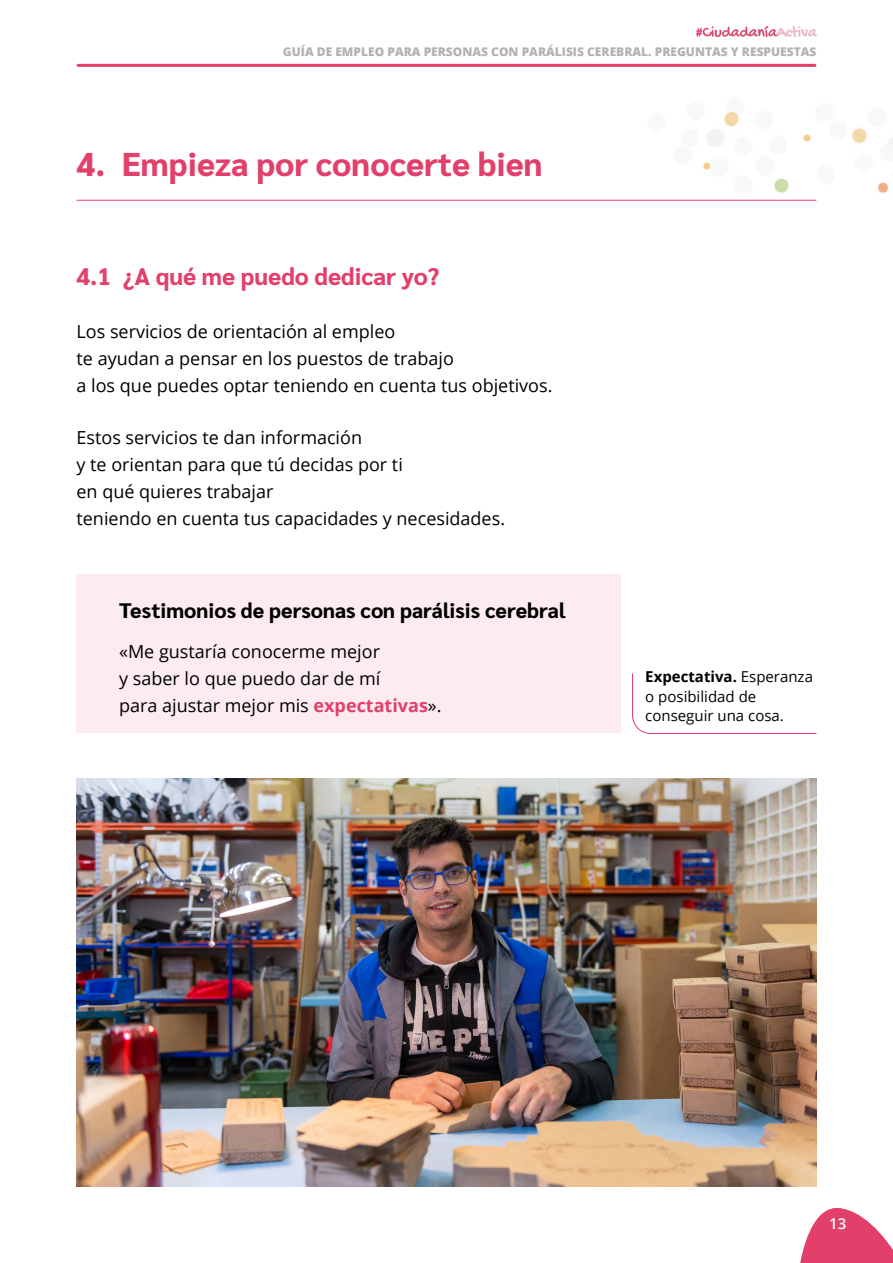
<style>
.page{position:relative;width:893px;height:1263px;background:#fff}
.page>*{position:absolute;margin:0;border:0;box-sizing:border-box;transform-origin:0 0}
.t1{font:800 33px "Sarabun";color:#e2406a}
.t2{font:800 24px "Sarabun";color:#e2406a}
.t3{font:800 21px "Sarabun";color:#000}
.t4{font:18px/27px "Open Sans";color:#000}
.t5{font:15px/19.5px "Open Sans";color:#000}
.t6{font:600 15px "Open Sans";color:#fff}
.t7{font:800 12px "Open Sans";color:#b3b2b2}
.s1{font-weight:700;color:#e2406a}
.s2{font-weight:700}
</style>
<div class="page">
<img style="left:696px;top:26px;width:120px;height:11px">
<hr style="left:78px;top:64px;width:737px;height:3px;background:#e2406a">
<svg style="left:800px;top:1208px;width:93px;height:55px"></svg>
<div style="left:77px;top:574px;width:544px;height:159px;background:#fcecf0"></div>
<svg style="left:632px;top:673px;width:185px;height:61px"></svg>
<img style="left:77px;top:778px;width:739px;height:408px">
<img style="left:621px;top:111px;width:272px;height:90px">
<hr style="left:77px;top:200px;width:739px;height:1px;background:#e2406a">
<p class="t7" style="left:283px;top:43px;width:535px">GUÍA DE EMPLEO PARA PERSONAS CON PARÁLISIS CEREBRAL. PREGUNTAS Y RESPUESTAS</p>
<h2 class="t1" style="left:77px;top:145px;width:468px">4. Empieza por conocerte bien</h2>
<h3 class="t2" style="left:77px;top:263px;width:364px">4.1 ¿A qué me puedo dedicar yo?</h3>
<p class="t4" style="left:77px;top:317px;width:477px">Los servicios de orientación al empleo<br>te ayudan a pensar en los puestos de trabajo<br>a los que puedes optar teniendo en cuenta tus objetivos.</p>
<p class="t4" style="left:77px;top:424px;width:430px">Estos servicios te dan información<br>y te orientan para que tú decidas por ti<br>en qué quieres trabajar<br>teniendo en cuenta tus capacidades y necesidades.</p>
<h4 class="t3" style="left:119px;top:598px;width:448px">Testimonios de personas con parálisis cerebral</h4>
<p class="t4" style="left:119px;top:637px;width:324px">«Me gustaría conocerme mejor<br>y saber lo que puedo dar de mí<br>para ajustar mejor mis <span class="s1">expectativas</span>».</p>
<p class="t5" style="left:645px;top:666px;width:169px"><span class="s2">Expectativa.</span> Esperanza o posibilidad de conseguir una cosa.</p>
<p class="t6" style="left:829px;top:1213px;width:19px">13</p>
</div>
